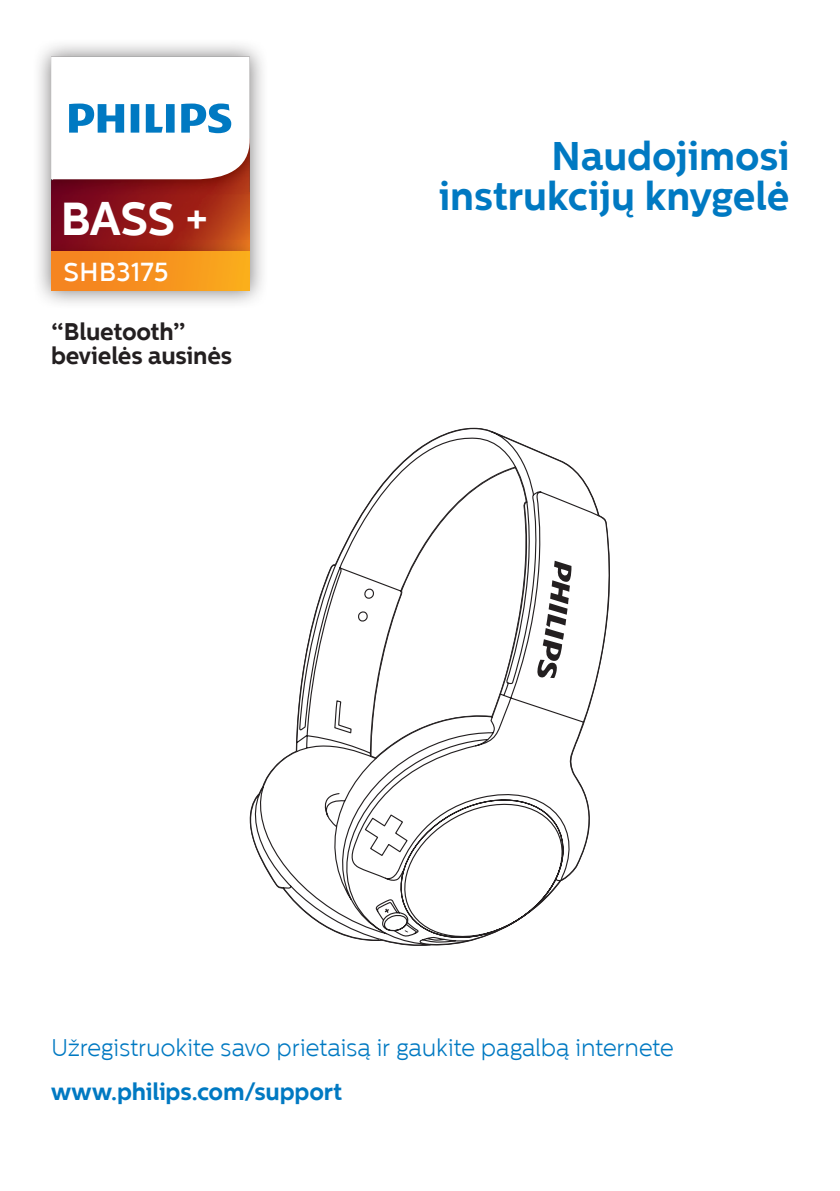
<style>
.page{position:relative;width:840px;height:1191px;background:#fff}
.page>*{position:absolute;margin:0;border:0;box-sizing:border-box;transform-origin:0 0}
.PARASTS{font:700 46px "Centrale Sans";color:#fff}
.t1{font:700 40px/40px "Centrale Sans";letter-spacing:-.005em;color:#0079c2;text-align:right}
.PARASTS-2{font:500 26px "Centrale Sans";letter-spacing:.01em;color:#fff}
.t2{font:300 24px "Centrale Sans";letter-spacing:-.015em;color:#0079c2}
.t3{font:700 24px/24px "Centrale Sans";letter-spacing:-.01em;color:#231f20}
.t4{font:700 24px "Centrale Sans";letter-spacing:-.01em;color:#0079c2}
</style>
<div class="page">
<div style="left:32px;top:38px;width:236px;height:272px;background:#231f20;opacity:.6"></div>
<img style="left:51px;top:194px;width:198px;height:47px">
<img style="left:51px;top:179px;width:198px;height:15px">
<img style="left:51px;top:241px;width:198px;height:11px">
<img style="left:51px;top:252px;width:198px;height:39px">
<svg style="left:51px;top:57px;width:198px;height:122px"></svg>
<svg style="left:249px;top:427px;width:361px;height:515px"></svg>
<svg style="left:536px;top:561px;width:35px;height:117px"></svg>
<svg style="left:375px;top:899px;width:94px;height:47px"></svg>
<p class="PARASTS" style="left:61px;top:191px;width:149px">BASS +</p>
<p class="PARASTS-2" style="left:63px;top:257px;width:107px">SHB3175</p>
<p class="t3" style="left:51px;top:319px;width:182px">“Bluetooth” bevielės ausinės</p>
<p class="t1" style="left:438px;top:135px;width:352px">Naudojimosi instrukcijų knygelė</p>
<p class="t2" style="left:51px;top:1034px;width:624px">Užregistruokite savo prietaisą ir gaukite pagalbą internete</p>
<p class="t4" style="left:51px;top:1077px;width:293px">www.philips.com/support</p>
</div>
